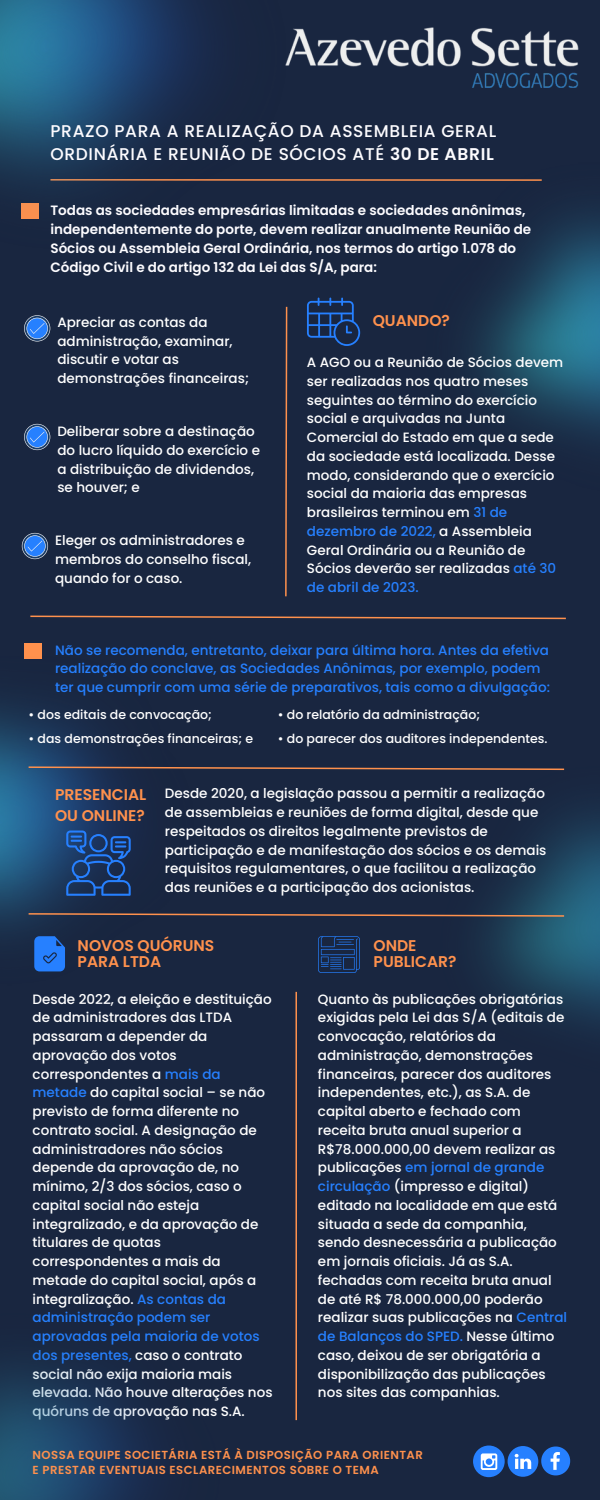
<style>
.page{position:relative;width:600px;height:1500px;background:#192640}
.page>*{position:absolute;margin:0;border:0;box-sizing:border-box;transform-origin:0 0}
.t1{font:500 17px/23.2px "Poppins";letter-spacing:.04em;color:#fdfcff}
.t2{font:600 15.5px/16.5px "Poppins";color:#ff914d}
.t3{font:500 13.5px/18.8px "Poppins";color:#fff}
.t4{font:600 13.5px/18.8px "Poppins";color:#fdfcff}
.t5{font:500 13.5px/18.8px "Poppins";color:#2680ff}
.t6{font:500 12.5px "Poppins";color:#fff}
.t7{font:600 11.7px/15.8px "Poppins";letter-spacing:.04em;color:#ff914d}
.s1{font-weight:600}
.s2{color:#2680ff}
</style>
<div class="page">
<img style="left:287px;top:28px;width:291px;height:60px">
<hr style="left:50px;top:179px;width:492px;height:2px;background:#ff914d">
<svg style="left:24px;top:315px;width:26px;height:27px"></svg>
<svg style="left:24px;top:424px;width:26px;height:26px"></svg>
<svg style="left:22px;top:533px;width:26px;height:26px"></svg>
<svg style="left:285px;top:306px;width:3px;height:291px"></svg>
<div style="left:24px;top:643px;width:17px;height:16px;background:#ff914d"></div>
<img style="left:0;top:654px;width:132px;height:318px">
<svg style="left:66px;top:831px;width:65px;height:65px"></svg>
<hr style="left:295px;top:992px;width:2px;height:428px;background:#ff914d">
<img style="left:424px;top:179px;width:176px;height:263px">
<img style="left:482px;top:811px;width:118px;height:217px">
<svg style="left:27px;top:912px;width:539px;height:5px"></svg>
<div style="left:473px;top:1446px;width:32px;height:31px;background:#2680ff;border-radius:50%"></div>
<svg style="left:481px;top:1453px;width:16px;height:17px"></svg>
<svg style="left:318px;top:936px;width:42px;height:37px"></svg>
<svg style="left:34px;top:936px;width:31px;height:35px"></svg>
<svg style="left:508px;top:1446px;width:62px;height:31px"></svg>
<svg style="left:307px;top:298px;width:53px;height:48px"></svg>
<svg style="left:27px;top:766px;width:538px;height:5px"></svg>
<svg style="left:30px;top:615px;width:536px;height:5px"></svg>
<img style="left:0;top:0;width:287px;height:219px">
<img style="left:0;top:1365px;width:153px;height:135px">
<p class="t1" style="left:50px;top:119px;width:447px">PRAZO PARA A REALIZAÇÃO DA ASSEMBLEIA GERAL<br>ORDINÁRIA E REUNIÃO DE SÓCIOS ATÉ <span class="s1">30 DE ABRIL</span></p>
<p class="t4" style="left:50px;top:201px;width:482px">Todas as sociedades empresárias limitadas e sociedades anônimas, independentemente do porte, devem realizar anualmente Reunião de Sócios ou Assembleia Geral Ordinária, nos termos do artigo 1.078 do Código Civil e do artigo 132 da Lei das S/A, para:</p>
<p class="t3" style="left:57px;top:313px;width:193px">Apreciar as contas da administração, examinar, discutir e votar as demonstrações financeiras;</p>
<p class="t3" style="left:57px;top:422px;width:204px">Deliberar sobre a destinação do lucro líquido do exercício e a distribuição de dividendos, se houver; e</p>
<p class="t3" style="left:55px;top:531px;width:198px">Eleger os administradores e membros do conselho fiscal, quando for o caso.</p>
<p class="t2" style="left:373px;top:313px;width:79px">QUANDO?</p>
<p class="t3" style="left:307px;top:353px;width:258px">A AGO ou a Reunião de Sócios devem ser realizadas nos quatro meses seguintes ao término do exercício social e arquivadas na Junta<br>Comercial do Estado em que a sede da sociedade está localizada. Desse modo, considerando que o exercício social da maioria das empresas brasileiras terminou em <span class="s2">31 de dezembro de 2022,</span> a Assembleia<br>Geral Ordinária ou a Reunião de<br>Sócios deverão ser realizadas <span class="s2">até 30 de abril de 2023.</span></p>
<p class="t5" style="left:55px;top:640px;width:496px">Não se recomenda, entretanto, deixar para última hora. Antes da efetiva realização do conclave, as Sociedades Anônimas, por exemplo, podem ter que cumprir com uma série de preparativos, tais como a divulgação:</p>
<p class="t6" style="left:29px;top:706px;width:185px">• dos editais de convocação;</p>
<p class="t6" style="left:29px;top:730px;width:226px">• das demonstrações financeiras; e</p>
<p class="t6" style="left:278px;top:730px;width:271px">• do parecer dos auditores independentes.</p>
<p class="t6" style="left:278px;top:706px;width:204px">• do relatório da administração;</p>
<p class="t2" style="left:55px;top:784px;width:93px;line-height:21px">PRESENCIAL<br>OU ONLINE?</p>
<p class="t3" style="left:165px;top:784px;width:383px">Desde 2020, a legislação passou a permitir a realização de assembleias e reuniões de forma digital, desde que respeitados os direitos legalmente previstos de participação e de manifestação dos sócios e os demais requisitos regulamentares, o que facilitou a realização das reuniões e a participação dos acionistas.</p>
<p class="t2" style="left:78px;top:937px;width:138px">NOVOS QUÓRUNS<br>PARA LTDA</p>
<p class="t3" style="left:33px;top:990px;width:241px">Desde 2022, a eleição e destituição de administradores das LTDA passaram a depender da aprovação dos votos correspondentes a <span class="s2">mais da metade</span> do capital social – se não previsto de forma diferente no contrato social. A designação de administradores não sócios depende da aprovação de, no mínimo, 2/3 dos sócios, caso o capital social não esteja integralizado, e da aprovação de titulares de quotas correspondentes a mais da metade do capital social, após a integralização. <span class="s2">As contas da administração podem ser aprovadas pela maioria de votos dos presentes,</span> caso o contrato social não exija maioria mais elevada. Não houve alterações nos quóruns de aprovação nas S.A.</p>
<p class="t2" style="left:374px;top:937px;width:84px">ONDE<br>PUBLICAR?</p>
<p class="t3" style="left:318px;top:990px;width:251px">Quanto às publicações obrigatórias exigidas pela Lei das S/A (editais de convocação, relatórios da administração, demonstrações financeiras, parecer dos auditores independentes, etc.), as S.A. de capital aberto e fechado com receita bruta anual superior a<br>R$78.000.000,00 devem realizar as publicações <span class="s2">em jornal de grande circulação</span> (impresso e digital) editado na localidade em que está situada a sede da companhia, sendo desnecessária a publicação em jornais oficiais. Já as S.A. fechadas com receita bruta anual de até R$ 78.000.000,00 poderão realizar suas publicações na <span class="s2">Central de Balanços do SPED.</span> Nesse último caso, deixou de ser obrigatória a disponibilização das publicações nos sites das companhias.</p>
<p class="t7" style="left:33px;top:1447px;width:392px">NOSSA EQUIPE SOCIETÁRIA ESTÁ À DISPOSIÇÃO PARA ORIENTAR<br>E PRESTAR EVENTUAIS ESCLARECIMENTOS SOBRE O TEMA</p>
</div>
